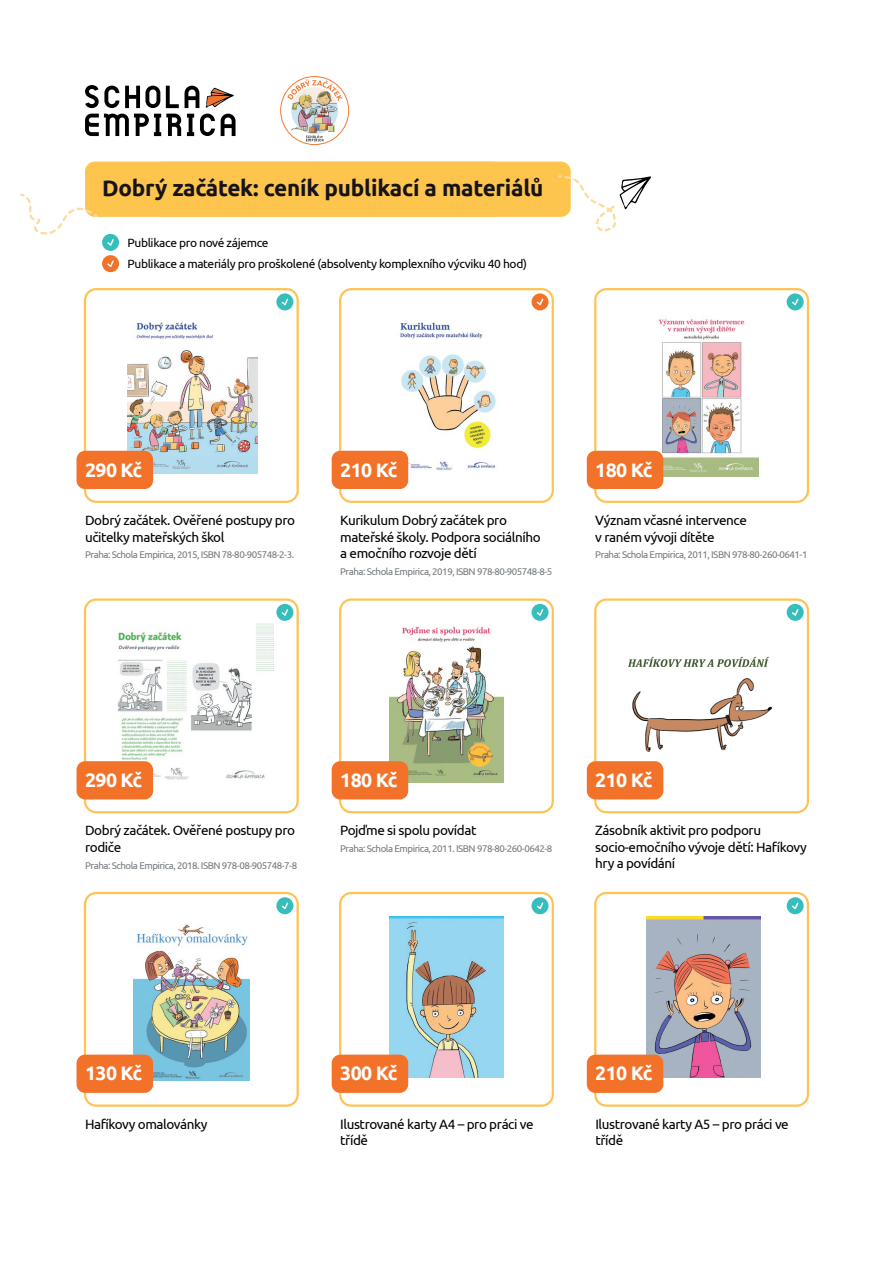
<style>
.page{position:relative;width:893px;height:1263px;background:#fff}
.page>*{position:absolute;margin:0;border:0;box-sizing:border-box;transform-origin:0 0}
.t1{font:700 22.5px "Ubuntu";letter-spacing:-.01em;color:#171419}
.t2{font:700 19.5px "Ubuntu";letter-spacing:-.03em;color:#fff}
.t3{font:13.5px/16.5px "Ubuntu";letter-spacing:-.03em;color:#000001}
.t4{font:12px/21px "Ubuntu";letter-spacing:-.03em;color:#000001}
.t5{font:9.75px "Ubuntu";letter-spacing:-.05em;color:#767b7f}
</style>
<div class="page">
<div style="left:85px;top:162px;width:418px;height:55px;background:#fec54e;border-radius:10px"></div>
<div style="left:153px;top:162px;width:418px;height:55px;background:#fec54e;border-radius:10px"></div>
<img style="left:291px;top:87px;width:47px;height:47px;border-radius:23px">
<svg style="left:291px;top:125px;width:44px;height:16px"></svg>
<svg style="left:287px;top:79px;width:56px;height:22px"></svg>
<div style="left:280px;top:76px;width:69px;height:69px;border:1px solid #f37938;border-radius:50%"></div>
<svg style="left:556px;top:174px;width:95px;height:58px"></svg>
<svg style="left:20px;top:193px;width:80px;height:42px"></svg>
<svg style="left:85px;top:85px;width:151px;height:51px"></svg>
<svg style="left:83px;top:288px;width:216px;height:215px"></svg>
<svg style="left:338px;top:288px;width:216px;height:215px"></svg>
<svg style="left:593px;top:288px;width:217px;height:215px"></svg>
<div style="left:77px;top:451px;width:76px;height:38px;background:#f3722a;border-radius:9px"></div>
<div style="left:332px;top:451px;width:76px;height:38px;background:#f3722a;border-radius:9px"></div>
<div style="left:587px;top:451px;width:76px;height:38px;background:#f3722a;border-radius:9px"></div>
<svg style="left:83px;top:598px;width:216px;height:216px"></svg>
<svg style="left:338px;top:598px;width:216px;height:216px"></svg>
<svg style="left:593px;top:598px;width:217px;height:216px"></svg>
<div style="left:332px;top:761px;width:76px;height:38px;background:#f3722a;border-radius:9px"></div>
<div style="left:587px;top:761px;width:76px;height:38px;background:#f3722a;border-radius:9px"></div>
<svg style="left:83px;top:891px;width:216px;height:216px"></svg>
<svg style="left:339px;top:891px;width:215px;height:216px"></svg>
<svg style="left:594px;top:891px;width:216px;height:216px"></svg>
<div style="left:77px;top:1054px;width:76px;height:39px;background:#f3722a;border-radius:9px"></div>
<div style="left:332px;top:1054px;width:76px;height:39px;background:#f3722a;border-radius:9px"></div>
<div style="left:587px;top:1054px;width:76px;height:39px;background:#f3722a;border-radius:9px"></div>
<img style="left:110px;top:624px;width:163px;height:161px">
<div style="left:77px;top:761px;width:76px;height:38px;background:#f3722a;border-radius:9px"></div>
<div style="left:276px;top:293px;width:17px;height:17px;background:#36bebc;border-radius:50%"></div>
<svg style="left:281px;top:298px;width:8px;height:8px"></svg>
<div style="left:787px;top:293px;width:17px;height:17px;background:#36bebc;border-radius:50%"></div>
<svg style="left:792px;top:298px;width:7px;height:8px"></svg>
<div style="left:531px;top:293px;width:18px;height:17px;background:#f3722a;border-radius:50%"></div>
<svg style="left:536px;top:298px;width:8px;height:8px"></svg>
<div style="left:102px;top:234px;width:17px;height:17px;background:#36bebc;border-radius:50%"></div>
<svg style="left:107px;top:239px;width:7px;height:7px"></svg>
<div style="left:102px;top:255px;width:17px;height:17px;background:#f3722a;border-radius:50%"></div>
<svg style="left:107px;top:260px;width:7px;height:7px"></svg>
<div style="left:276px;top:604px;width:17px;height:17px;background:#36bebc;border-radius:50%"></div>
<svg style="left:281px;top:609px;width:8px;height:7px"></svg>
<svg style="left:531px;top:604px;width:18px;height:17px"></svg>
<svg style="left:535px;top:608px;width:10px;height:9px"></svg>
<div style="left:787px;top:604px;width:17px;height:17px;background:#36bebc;border-radius:50%"></div>
<svg style="left:792px;top:609px;width:7px;height:7px"></svg>
<div style="left:276px;top:897px;width:17px;height:17px;background:#36bebc;border-radius:50%"></div>
<svg style="left:281px;top:902px;width:8px;height:7px"></svg>
<div style="left:531px;top:897px;width:18px;height:17px;background:#36bebc;border-radius:50%"></div>
<svg style="left:536px;top:902px;width:8px;height:7px"></svg>
<div style="left:787px;top:897px;width:17px;height:17px;background:#36bebc;border-radius:50%"></div>
<svg style="left:792px;top:902px;width:7px;height:7px"></svg>
<h1 class="t1" style="left:102px;top:174px;width:443px">Dobrý začátek: ceník publikací a materiálů</h1>
<p class="t4" style="left:128px;top:232px;width:401px">Publikace pro nové zájemce<br>Publikace a materiály pro proškolené (absolventy komplexního výcviku 40 hod)</p>
<h2 class="t2" style="left:85px;top:458px;width:59px">290 Kč</h2>
<h2 class="t2" style="left:340px;top:458px;width:59px">210 Kč</h2>
<h2 class="t2" style="left:595px;top:458px;width:59px">180 Kč</h2>
<p class="t3" style="left:85px;top:511px;width:212px">Dobrý začátek. Ověřené postupy pro učitelky mateřských škol</p>
<p class="t5" style="left:85px;top:549px;width:211px">Praha: Schola Empirica, 2015, ISBN 78-80-905748-2-3.</p>
<p class="t3" style="left:340px;top:511px;width:202px">Kurikulum Dobrý začátek pro mateřské školy. Podpora sociálního a emočního rozvoje dětí</p>
<p class="t5" style="left:340px;top:566px;width:214px">Praha: Schola Empirica, 2019, ISBN 978-80-905748-8-5</p>
<p class="t3" style="left:595px;top:511px;width:153px">Význam včasné intervence v raném vývoji dítěte</p>
<p class="t5" style="left:595px;top:549px;width:214px">Praha: Schola Empirica, 2011, ISBN 978-80-260-0641-1</p>
<h2 class="t2" style="left:85px;top:768px;width:59px">290 Kč</h2>
<p class="t3" style="left:85px;top:822px;width:212px">Dobrý začátek. Ověřené postupy pro rodiče</p>
<p class="t5" style="left:85px;top:859px;width:214px">Praha: Schola Empirica, 2018. ISBN 978-08-905748-7-8</p>
<h2 class="t2" style="left:340px;top:768px;width:59px">180 Kč</h2>
<h2 class="t2" style="left:595px;top:768px;width:59px">210 Kč</h2>
<p class="t3" style="left:340px;top:822px;width:138px">Pojďme si spolu povídat</p>
<p class="t5" style="left:340px;top:842px;width:214px">Praha: Schola Empirica, 2011. ISBN 978-80-260-0642-8</p>
<p class="t3" style="left:595px;top:822px;width:213px">Zásobník aktivit pro podporu socio-emočního vývoje dětí: Hafíkovy hry a povídání</p>
<h2 class="t2" style="left:85px;top:1061px;width:59px">130 Kč</h2>
<h2 class="t2" style="left:340px;top:1061px;width:59px">300 Kč</h2>
<h2 class="t2" style="left:595px;top:1061px;width:59px">210 Kč</h2>
<p class="t3" style="left:85px;top:1115px;width:124px">Hafíkovy omalovánky</p>
<p class="t3" style="left:340px;top:1115px;width:195px">Ilustrované karty A4 – pro práci ve třídě</p>
<p class="t3" style="left:595px;top:1115px;width:195px">Ilustrované karty A5 – pro práci ve třídě</p>
</div>
